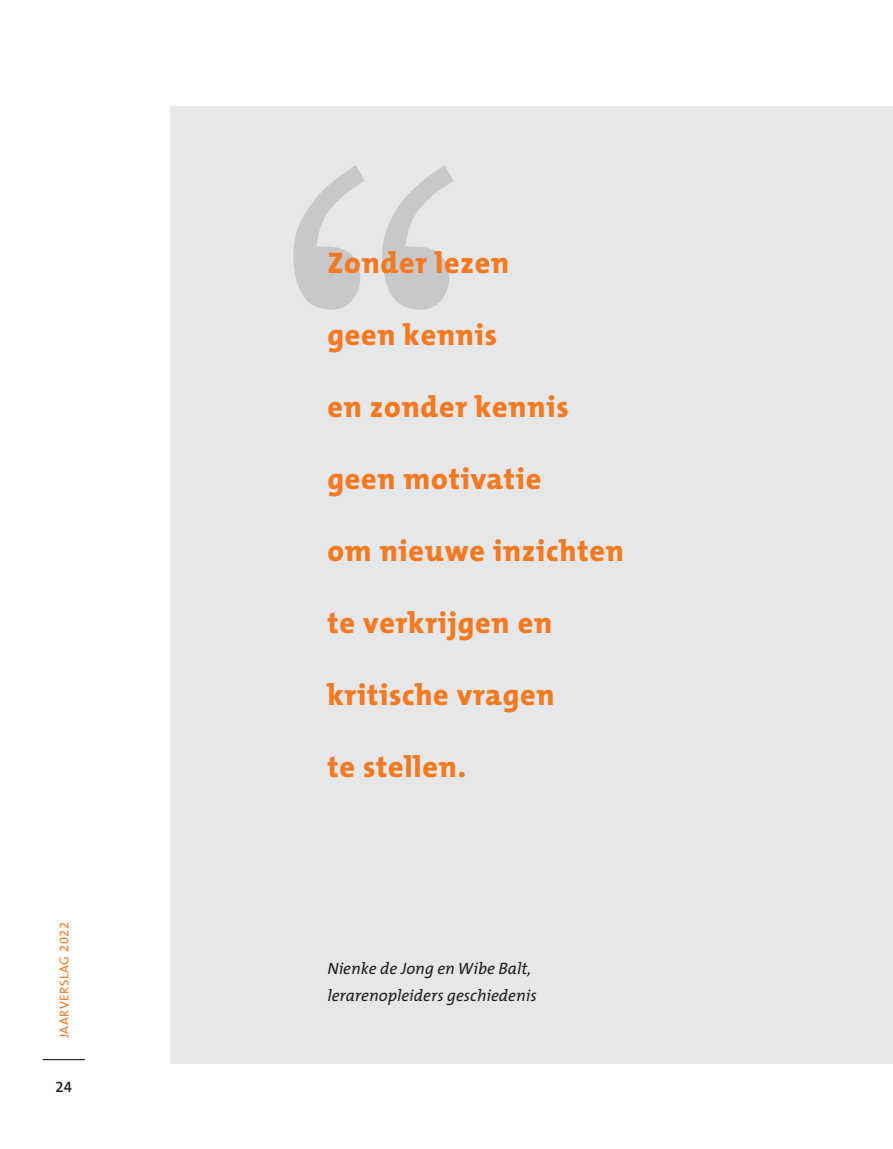
<style>
.page{position:relative;width:893px;height:1149px;background:#fff}
.page>*{position:absolute;margin:0;border:0;box-sizing:border-box;transform-origin:0 0}
.t1{font:800 30px "The Mix";letter-spacing:.025em;color:#f47921}
.t2{font:italic 16.5px "The Mix";color:#231f20}
.t3{font:15px "The Mix Semi Bold Expert";color:#231f20}
.t4{font:12.75px "The Mix";letter-spacing:.05em;color:#f47921}
.s1{font-family:"The Mix Regular Expert"}
</style>
<div class="page">
<hr style="left:43px;top:1058px;width:42px;height:1px;background:#231f20">
<div style="left:170px;top:106px;width:723px;height:957px;background:#e6e7e9"></div>
<svg style="left:293px;top:165px;width:160px;height:144px"></svg>
<p class="t4" style="left:53px;top:1037px;width:118px;rotate:-90deg">JAARVERSLAG <span class="s1">2022</span></p>
<p class="t3" style="left:56px;top:1074px;width:18px">24</p>
<p class="t1" style="left:327px;top:245px;width:183px">Zonder lezen</p>
<p class="t1" style="left:327px;top:317px;width:171px">geen kennis</p>
<p class="t1" style="left:327px;top:389px;width:243px">en zonder kennis</p>
<p class="t1" style="left:327px;top:461px;width:216px">geen motivatie</p>
<p class="t1" style="left:327px;top:533px;width:298px">om nieuwe inzichten</p>
<p class="t1" style="left:327px;top:605px;width:226px">te verkrijgen en</p>
<p class="t1" style="left:327px;top:677px;width:229px">kritische vragen</p>
<p class="t1" style="left:327px;top:749px;width:140px">te stellen.</p>
<p class="t2" style="left:327px;top:954px;width:205px">Nienke de Jong en Wibe Balt,</p>
<p class="t2" style="left:327px;top:981px;width:211px">lerarenopleiders geschiedenis</p>
</div>
